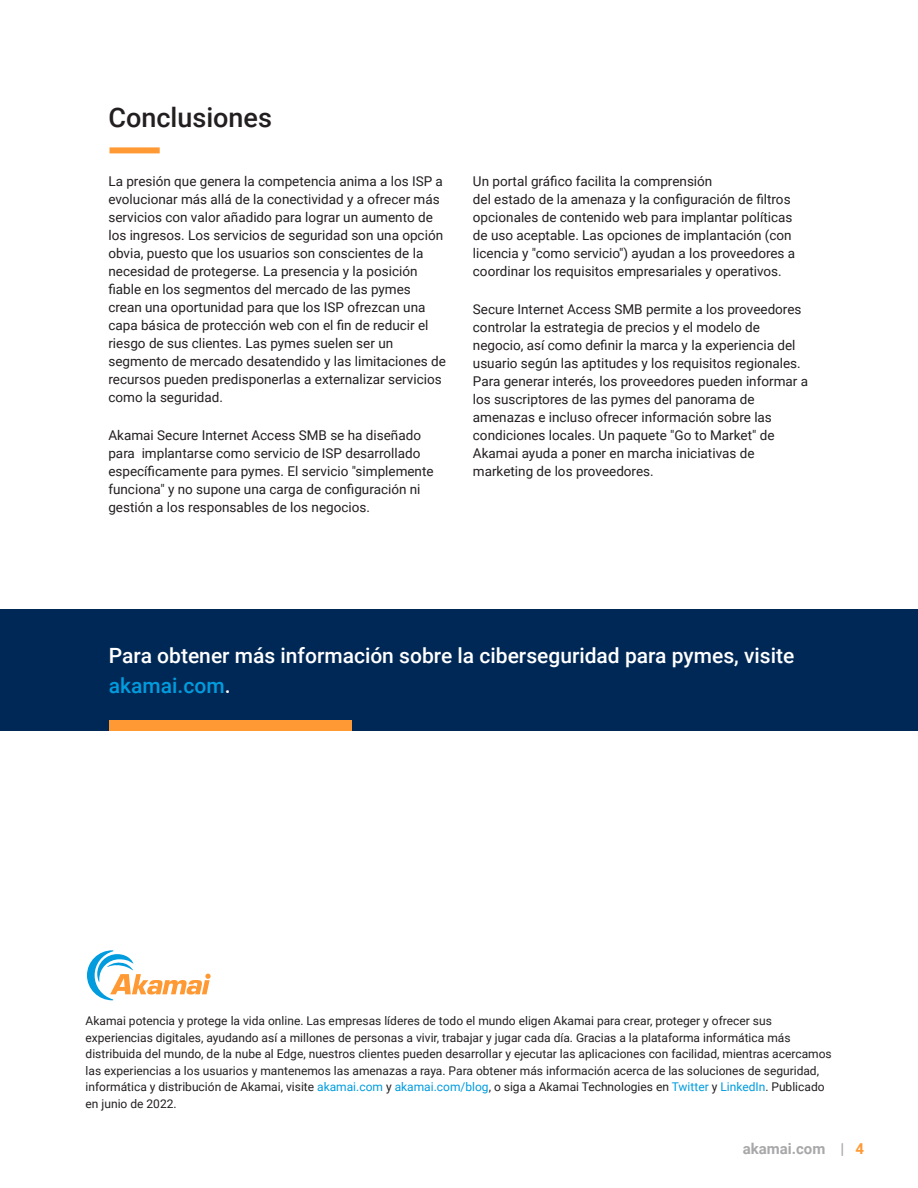
<style>
.page{position:relative;width:918px;height:1188px;background:#fff}
.page>*{position:absolute;margin:0;border:0;box-sizing:border-box;transform-origin:0 0}
.Headline-Double_Colu{font:500 27px "Roboto";color:#231f20}
.Body{font:500 21px/30px "Roboto";color:#fff}
.t1{font:700 15px "Roboto";color:#a8a8aa}
.Body-2{font:13.5px/18px "Roboto";color:#231f20}
.t2{font:12px/16.5px "Roboto";color:#231f20}
.s1{color:#009cde}
.s2{color:#f93}
</style>
<div class="page">
<div style="left:0;top:609px;width:918px;height:121px;background:#002856"></div>
<div style="left:109px;top:720px;width:243px;height:11px;background:#f93"></div>
<svg style="left:87px;top:950px;width:124px;height:50px"></svg>
<div style="left:110px;top:147px;width:50px;height:6px;background:#f93"></div>
<p class="Headline-Double_Colu" style="left:108px;top:99px;width:165px">Conclusiones</p>
<p class="Body-2" style="left:108px;top:171px;width:339px">La presión que genera la competencia anima a los ISP a evolucionar más allá de la conectividad y a ofrecer más servicios con valor añadido para lograr un aumento de los ingresos. Los servicios de seguridad son una opción obvia, puesto que los usuarios son conscientes de la necesidad de protegerse. La presencia y la posición fiable en los segmentos del mercado de las pymes crean una oportunidad para que los ISP ofrezcan una capa básica de protección web con el fin de reducir el riesgo de sus clientes. Las pymes suelen ser un segmento de mercado desatendido y las limitaciones de recursos pueden predisponerlas a externalizar servicios como la seguridad.</p>
<p class="Body-2" style="left:108px;top:426px;width:327px">Akamai Secure Internet Access SMB se ha diseñado para implantarse como servicio de ISP desarrollado específicamente para pymes. El servicio "simplemente funciona" y no supone una carga de configuración ni gestión a los responsables de los negocios.</p>
<p class="Body-2" style="left:473px;top:171px;width:324px">Un portal gráfico facilita la comprensión<br>del estado de la amenaza y la configuración de filtros opcionales de contenido web para implantar políticas de uso aceptable. Las opciones de implantación (con licencia y "como servicio") ayudan a los proveedores a coordinar los requisitos empresariales y operativos.</p>
<p class="Body-2" style="left:473px;top:300px;width:337px">Secure Internet Access SMB permite a los proveedores controlar la estrategia de precios y el modelo de negocio, así como definir la marca y la experiencia del usuario según las aptitudes y los requisitos regionales.<br>Para generar interés, los proveedores pueden informar a los suscriptores de las pymes del panorama de amenazas e incluso ofrecer información sobre las condiciones locales. Un paquete "Go to Market" de Akamai ayuda a poner en marcha iniciativas de marketing de los proveedores.</p>
<p class="Body" style="left:109px;top:640px;width:687px">Para obtener más información sobre la ciberseguridad para pymes, visite <span class="s1">akamai.com</span>.</p>
<p class="t2" style="left:86px;top:1012px;width:748px">Akamai potencia y protege la vida online. Las empresas líderes de todo el mundo eligen Akamai para crear, proteger y ofrecer sus experiencias digitales, ayudando así a millones de personas a vivir, trabajar y jugar cada día. Gracias a la plataforma informática más distribuida del mundo, de la nube al Edge, nuestros clientes pueden desarrollar y ejecutar las aplicaciones con facilidad, mientras acercamos las experiencias a los usuarios y mantenemos las amenazas a raya. Para obtener más información acerca de las soluciones de seguridad, informática y distribución de Akamai, visite <span class="s1">akamai.com</span> y <span class="s1">akamai.com/blog</span>, o siga a Akamai Technologies en <span class="s1">Twitter</span> y <span class="s1">LinkedIn</span>. Publicado en junio de 2022.</p>
<p class="t1" style="left:743px;top:1139px;width:123px">akamai.com | <span class="s2">4</span></p>
</div>
